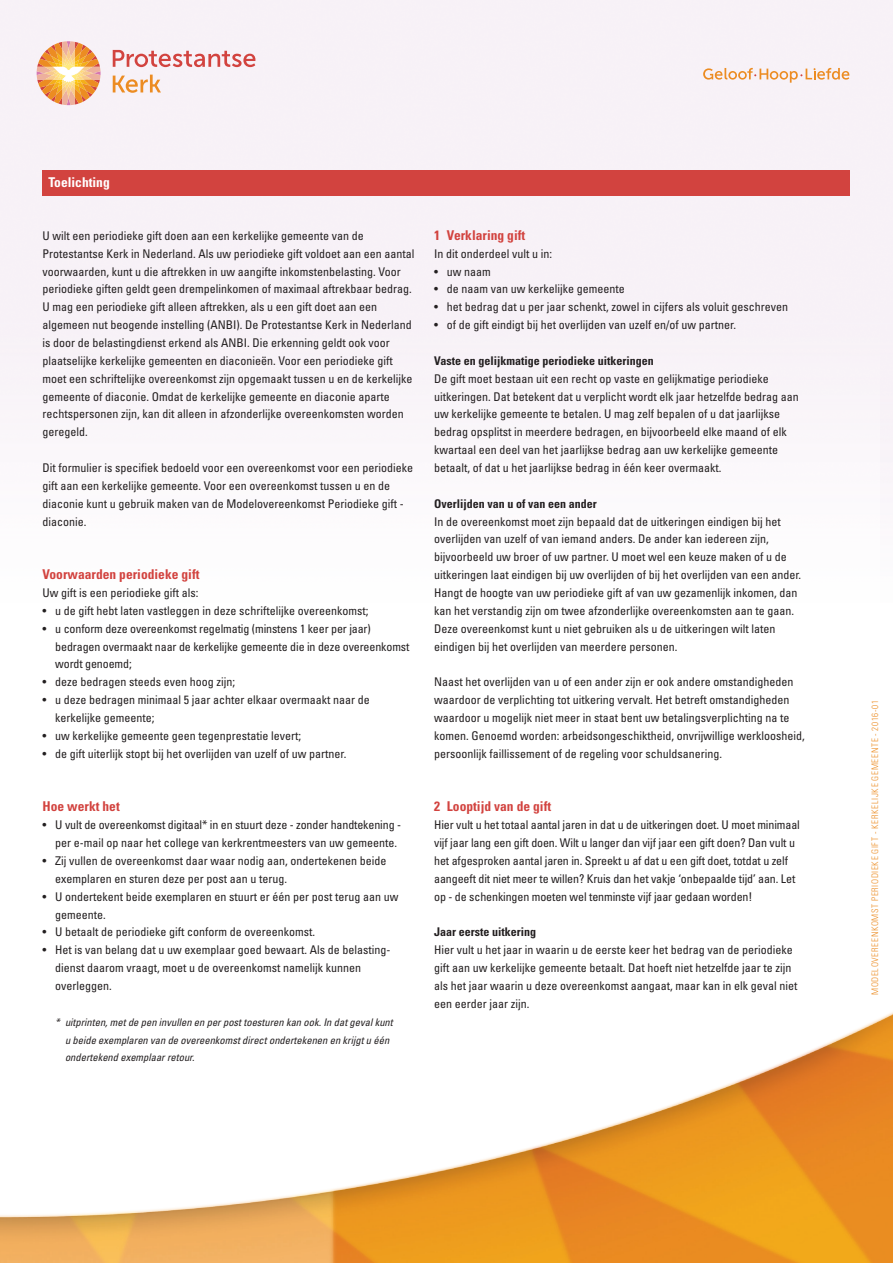
<style>
.page{position:relative;width:893px;height:1263px;background:#fff}
.page>*{position:absolute;margin:0;border:0;box-sizing:border-box;transform-origin:0 0}
.t1{font:700 condensed 13.5px "Univers LT";color:#d2433f}
.t2{font:700 condensed 13.5px "Univers LT";color:#fff}
.t3{font:condensed 12px/17.9px "Univers LT";color:#231f20}
.t4{font:700 condensed 12px "Univers LT";color:#231f20}
.t5{font:italic condensed 10.5px/17.9px "Univers LT";color:#231f20}
.t6{font:300 condensed 9px "Univers LT";letter-spacing:.07em;color:#ec8c22}
</style>
<div class="page">
<div style="left:0;top:0;width:893px;height:482px;background:#f7f2f7"></div>
<img style="left:0;top:1012px;width:893px;height:251px">
<svg style="left:113px;top:50px;width:142px;height:17px"></svg>
<svg style="left:113px;top:75px;width:48px;height:18px"></svg>
<svg style="left:37px;top:41px;width:64px;height:64px"></svg>
<svg style="left:703px;top:68px;width:146px;height:15px"></svg>
<div style="left:43px;top:170px;width:807px;height:26px;background:#d2433f"></div>
<p class="t2" style="left:49px;top:174px;width:63px">Toelichting</p>
<p class="t3" style="left:43px;top:226px;width:373px">U wilt een periodieke gift doen aan een kerkelijke gemeente van de Protestantse Kerk in Nederland. Als uw periodieke gift voldoet aan een aantal voorwaarden, kunt u die aftrekken in uw aangifte inkomstenbelasting. Voor periodieke giften geldt geen drempelinkomen of maximaal aftrekbaar bedrag.<br>U mag een periodieke gift alleen aftrekken, als u een gift doet aan een algemeen nut beogende instelling (ANBI). De Protestantse Kerk in Nederland is door de belastingdienst erkend als ANBI. Die erkenning geldt ook voor plaatselijke kerkelijke gemeenten en diaconieën. Voor een periodieke gift moet een schriftelijke overeenkomst zijn opgemaakt tussen u en de kerkelijke gemeente of diaconie. Omdat de kerkelijke gemeente en diaconie aparte rechtspersonen zijn, kan dit alleen in afzonderlijke overeenkomsten worden geregeld.</p>
<p class="t3" style="left:43px;top:459px;width:372px">Dit formulier is specifiek bedoeld voor een overeenkomst voor een periodieke gift aan een kerkelijke gemeente. Voor een overeenkomst tussen u en de diaconie kunt u gebruik maken van de Modelovereenkomst Periodieke gift - diaconie.</p>
<p class="t1" style="left:43px;top:566px;width:159px">Voorwaarden periodieke gift</p>
<p class="t3" style="left:43px;top:584px;width:157px">Uw gift is een periodieke gift als:</p>
<p class="t3" style="left:43px;top:601px;width:328px">• u de gift hebt laten vastleggen in deze schriftelijke overeenkomst;</p>
<p class="t3" style="left:55px;top:619px;width:356px;text-indent:-13px">• u conform deze overeenkomst regelmatig (minstens 1 keer per jaar) bedragen overmaakt naar de kerkelijke gemeente die in deze overeenkomst wordt genoemd;</p>
<p class="t3" style="left:43px;top:673px;width:194px">• deze bedragen steeds even hoog zijn;</p>
<p class="t3" style="left:55px;top:691px;width:316px;text-indent:-13px">• u deze bedragen minimaal 5 jaar achter elkaar overmaakt naar de kerkelijke gemeente;</p>
<p class="t3" style="left:43px;top:726px;width:260px">• uw kerkelijke gemeente geen tegenprestatie levert;</p>
<p class="t3" style="left:43px;top:744px;width:305px">• de gift uiterlijk stopt bij het overlijden van uzelf of uw partner.</p>
<p class="t1" style="left:43px;top:798px;width:79px">Hoe werkt het</p>
<p class="t3" style="left:55px;top:816px;width:347px;text-indent:-13px">• U vult de overeenkomst digitaal* in en stuurt deze - zonder handtekening - per e-mail op naar het college van kerkrentmeesters van uw gemeente.</p>
<p class="t3" style="left:55px;top:851px;width:333px;text-indent:-13px">• Zij vullen de overeenkomst daar waar nodig aan, ondertekenen beide exemplaren en sturen deze per post aan u terug.</p>
<p class="t3" style="left:55px;top:887px;width:345px;text-indent:-13px">• U ondertekent beide exemplaren en stuurt er één per post terug aan uw gemeente.</p>
<p class="t3" style="left:43px;top:923px;width:274px">• U betaalt de periodieke gift conform de overeenkomst.</p>
<p class="t3" style="left:55px;top:941px;width:337px;text-indent:-13px">• Het is van belang dat u uw exemplaar goed bewaart. Als de belasting&shy;dienst daarom vraagt, moet u de overeenkomst namelijk kunnen overleggen.</p>
<p class="t5" style="left:65px;top:1013px;width:329px;text-indent:-10px">* uitprinten, met de pen invullen en per post toesturen kan ook. In dat geval kunt u beide exemplaren van de overeenkomst direct ondertekenen en krijgt u één ondertekend exemplaar retour.</p>
<p class="t1" style="left:434px;top:227px;width:93px">1 Verklaring gift</p>
<p class="t3" style="left:434px;top:244px;width:119px">In dit onderdeel vult u in:</p>
<p class="t3" style="left:434px;top:262px;width:58px">• uw naam</p>
<p class="t3" style="left:434px;top:280px;width:192px">• de naam van uw kerkelijke gemeente</p>
<p class="t3" style="left:434px;top:298px;width:355px">• het bedrag dat u per jaar schenkt, zowel in cijfers als voluit geschreven</p>
<p class="t3" style="left:434px;top:316px;width:303px">• of de gift eindigt bij het overlijden van uzelf en/of uw partner.</p>
<p class="t4" style="left:434px;top:353px;width:221px">Vaste en gelijkmatige periodieke uitkeringen</p>
<p class="t3" style="left:434px;top:369px;width:366px">De gift moet bestaan uit een recht op vaste en gelijkmatige periodieke uitkeringen. Dat betekent dat u verplicht wordt elk jaar hetzelfde bedrag aan uw kerkelijke gemeente te betalen. U mag zelf bepalen of u dat jaarlijkse bedrag opsplitst in meerdere bedragen, en bijvoorbeeld elke maand of elk kwartaal een deel van het jaarlijkse bedrag aan uw kerkelijke gemeente betaalt, of dat u het jaarlijkse bedrag in één keer overmaakt.</p>
<p class="t4" style="left:434px;top:496px;width:164px">Overlijden van u of van een ander</p>
<p class="t3" style="left:434px;top:512px;width:369px">In de overeenkomst moet zijn bepaald dat de uitkeringen eindigen bij het overlijden van uzelf of van iemand anders. De ander kan iedereen zijn, bijvoorbeeld uw broer of uw partner. U moet wel een keuze maken of u de uitkeringen laat eindigen bij uw overlijden of bij het overlijden van een ander.<br>Hangt de hoogte van uw periodieke gift af van uw gezamenlijk inkomen, dan kan het verstandig zijn om twee afzonderlijke overeenkomsten aan te gaan.<br>Deze overeenkomst kunt u niet gebruiken als u de uitkeringen wilt laten eindigen bij het overlijden van meerdere personen.</p>
<p class="t3" style="left:434px;top:673px;width:372px">Naast het overlijden van u of een ander zijn er ook andere omstandigheden waardoor de verplichting tot uitkering vervalt. Het betreft omstandigheden waardoor u mogelijk niet meer in staat bent uw betalingsverplichting na te komen. Genoemd worden: arbeidsongeschiktheid, onvrijwillige werkloosheid, persoonlijk faillissement of de regeling voor schuldsanering.</p>
<p class="t1" style="left:434px;top:798px;width:119px">2 Looptijd van de gift</p>
<p class="t3" style="left:434px;top:816px;width:367px">Hier vult u het totaal aantal jaren in dat u de uitkeringen doet. U moet minimaal vijf jaar lang een gift doen. Wilt u langer dan vijf jaar een gift doen? Dan vult u het afgesproken aantal jaren in. Spreekt u af dat u een gift doet, totdat u zelf aangeeft dit niet meer te willen? Kruis dan het vakje ‘onbepaalde tijd’ aan. Let op - de schenkingen moeten wel tenminste vijf jaar gedaan worden!</p>
<p class="t4" style="left:434px;top:925px;width:103px">Jaar eerste uitkering</p>
<p class="t3" style="left:434px;top:941px;width:365px">Hier vult u het jaar in waarin u de eerste keer het bedrag van de periodieke gift aan uw kerkelijke gemeente betaalt. Dat hoeft niet hetzelfde jaar te zijn als het jaar waarin u deze overeenkomst aangaat, maar kan in elk geval niet een eerder jaar zijn.</p>
<p class="t6" style="left:869px;top:995px;width:296px;rotate:-90deg">MODELOVEREENKOMST PERIODIEKE GIFT - KERKELIJKE GEMEENTE - 2016-01</p>
</div>
